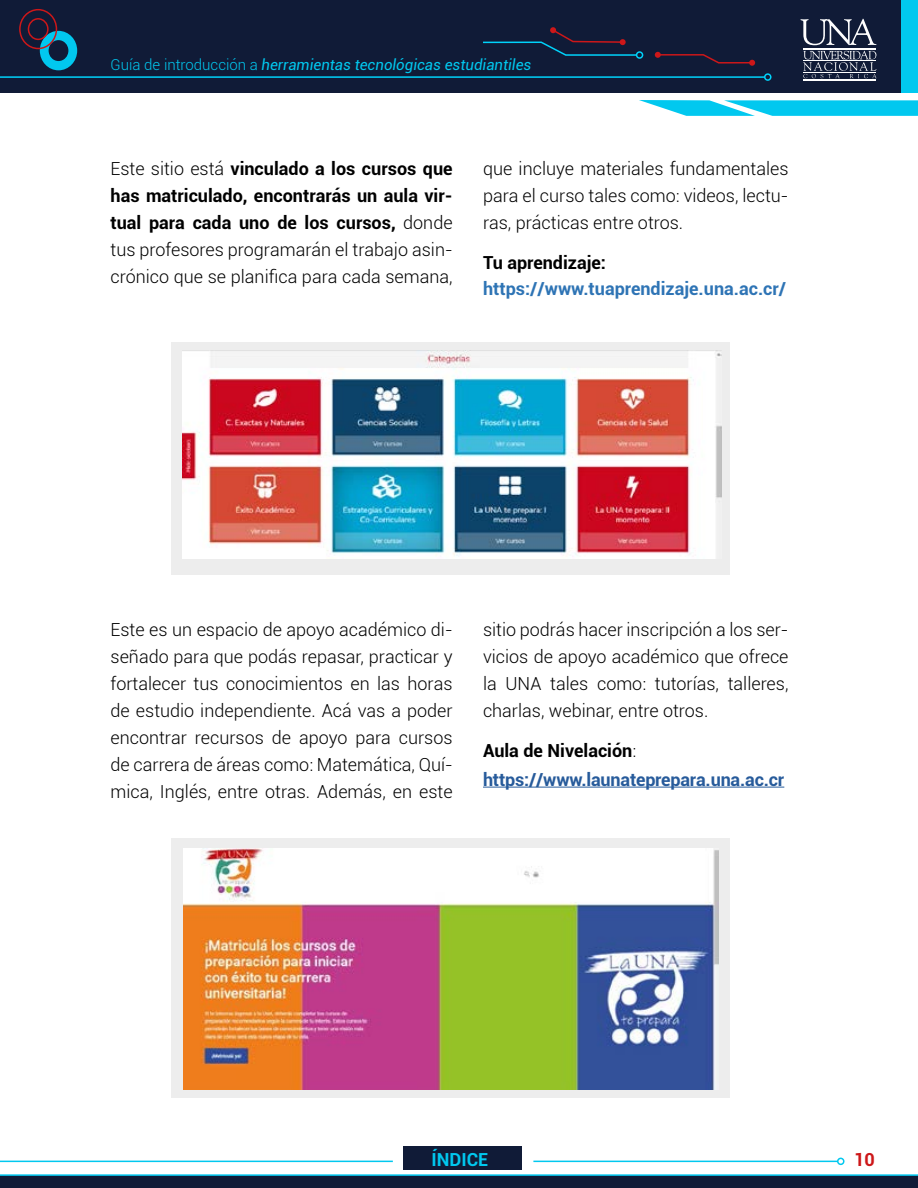
<style>
.page{position:relative;width:918px;height:1188px;background:#fff}
.page>*{position:absolute;margin:0;border:0;box-sizing:border-box;transform-origin:0 0}
.t1{font:300 18px/27px "Roboto";color:#000;text-align:justify}
.t2{font:700 18px/29.2px "Roboto";letter-spacing:-.01em;color:#275b9b}
.t3{font:700 18px "Roboto";color:#2e74b5}
.t4{font:700 18px "Roboto";color:#000}
.t5{font:700 18px "Roboto";color:#01c8ef}
.t6{font:700 18px "Roboto";color:#cd1719}
.t7{font:italic 15px "Roboto";color:#01c8ef}
.s1{font-weight:300;font-style:normal}
.s2{font-weight:700}
.s3{color:#000}
.s4{font-weight:300;color:#000}
</style>
<div class="page">
<div style="left:0;top:0;width:918px;height:93px;background:#101b37"></div>
<hr style="left:0;top:76px;width:765px;height:2px;background:#00d3fb">
<div style="left:764px;top:73px;width:8px;height:8px;border:2px solid #00d3fb;border-radius:50%"></div>
<svg style="left:803px;top:51px;width:74px;height:27px"></svg>
<hr style="left:803px;top:48px;width:73px;height:1px;background:#fff">
<hr style="left:803px;top:80px;width:73px;height:1px;background:#fff">
<hr style="left:803px;top:72px;width:73px;height:1px;background:#fff">
<hr style="left:803px;top:61px;width:73px;height:1px;background:#fff">
<svg style="left:800px;top:19px;width:76px;height:26px"></svg>
<div style="left:636px;top:51px;width:7px;height:8px;border:2px solid #00d3fb;border-radius:50%"></div>
<svg style="left:655px;top:52px;width:100px;height:14px"></svg>
<svg style="left:483px;top:27px;width:155px;height:30px"></svg>
<svg style="left:19px;top:8px;width:58px;height:62px"></svg>
<div style="left:902px;top:0;width:16px;height:93px;background:#01c8ef"></div>
<svg style="left:0;top:1174px;width:918px;height:14px;background:#14334f"></svg>
<hr style="left:533px;top:1161px;width:305px;height:1px;background:#01c8ef">
<div style="left:837px;top:1158px;width:8px;height:7px;border:2px solid #01c8ef;border-radius:50%"></div>
<hr style="left:0;top:1161px;width:393px;height:1px;background:#01c8ef">
<div style="left:403px;top:1146px;width:118px;height:24px;background:#101b37"></div>
<svg style="left:639px;top:100px;width:279px;height:16px;background:#2bd1f1"></svg>
<div style="left:171px;top:839px;width:558px;height:259px;background:#ededed"></div>
<div style="left:171px;top:343px;width:558px;height:232px;background:#ededed"></div>
<img style="left:183px;top:351px;width:538px;height:208px">
<hr style="left:483px;top:787px;width:301px;height:1px;background:#275b9b">
<img style="left:184px;top:848px;width:535px;height:241px">
<p class="t7" style="left:111px;top:54px;width:422px"><span class="s1">Guía de introducción a</span> herramientas tecnológicas estudiantiles</p>
<p class="t1" style="left:111px;top:155px;width:344px">Este sitio está <span class="s2">vinculado a los cursos que has matriculado, encontrarás un aula vir&shy;tual para cada uno de los cursos,</span> donde tus profesores programarán el trabajo asin&shy;crónico que se planifica para cada semana,</p>
<p class="t1" style="left:483px;top:155px;width:307px">que incluye materiales fundamentales para el curso tales como: videos, lectu&shy;ras, prácticas entre otros.</p>
<p class="t4" style="left:483px;top:250px;width:125px">Tu aprendizaje:</p>
<p class="t3" style="left:483px;top:276px;width:305px">https://www.tuaprendizaje.una.ac.cr/</p>
<p class="t1" style="left:111px;top:615px;width:344px">Este es un espacio de apoyo académico di&shy;señado para que podás repasar, practicar y fortalecer tus conocimientos en las horas de estudio independiente. Acá vas a poder encontrar recursos de apoyo para cursos de carrera de áreas como: Matemática, Quí&shy;mica, Inglés, entre otras. Además, en este</p>
<p class="t1" style="left:483px;top:615px;width:307px">sitio podrás hacer inscripción a los ser&shy;vicios de apoyo académico que ofrece la UNA tales como: tutorías, talleres, charlas, webinar, entre otros.</p>
<p class="t2" style="left:483px;top:735px;width:303px"><span class="s3">Aula de Nivelación</span><span class="s4">: </span>https://www.launateprepara.una.ac.cr</p>
<p class="t5" style="left:432px;top:1147px;width:58px">ÍNDICE</p>
<p class="t6" style="left:854px;top:1146px;width:22px">10</p>
</div>
